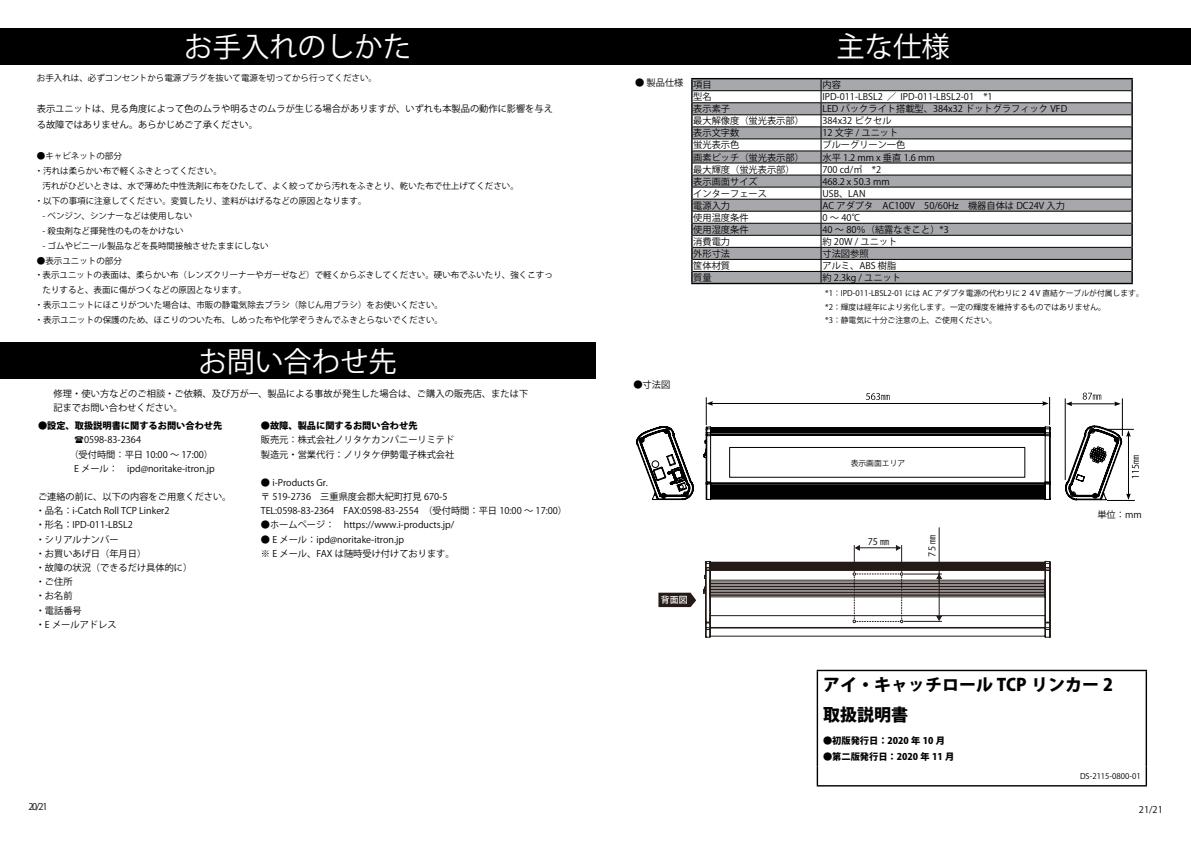
<style>
.page{position:relative;width:1191px;height:842px;background:#fff}
.page>*{position:absolute;margin:0;border:0;box-sizing:border-box;transform-origin:0 0}
.t1{font:28.3px "Koz Go Pro";color:#fff}
.t2{font:800 17px/29.8px "Koz Go Pro";color:#000}
.t3{font:9.2px/14.2px "Koz Go Pro";color:#000}
.t4{font:800 9.2px "Koz Go Pro";color:#000}
.t5{font:500 8.9px "Koz Go Pro";color:#fff}
.t6{font:8.5px "Koz Go Pro";color:#000}
.t7{font:7.8px/13.6px "Koz Go Pro";color:#000}
</style>
<div class="page">
<div style="left:0;top:28px;width:595px;height:37px;background:#000"></div>
<hr style="left:816px;top:670px;width:331px;height:1px;background:#000">
<hr style="left:816px;top:671px;width:2px;height:96px;background:#000">
<hr style="left:1145px;top:671px;width:2px;height:96px;background:#000">
<svg style="left:816px;top:767px;width:2px;height:18px"></svg>
<svg style="left:1145px;top:767px;width:2px;height:18px"></svg>
<hr style="left:816px;top:785px;width:331px;height:1px;background:#000">
<div style="left:595px;top:28px;width:596px;height:37px;background:#000"></div>
<svg style="left:692px;top:79px;width:439px;height:204px;fill:#a6a8ab"></svg>
<hr style="left:691px;top:78px;width:130px;height:1px;background:#000">
<hr style="left:821px;top:78px;width:311px;height:1px;background:#000">
<svg style="left:691px;top:79px;width:1px;height:204px"></svg>
<svg style="left:1131px;top:79px;width:1px;height:204px"></svg>
<hr style="left:691px;top:283px;width:130px;height:1px;background:#000">
<hr style="left:821px;top:283px;width:311px;height:1px;background:#000">
<hr style="left:692px;top:90px;width:129px;height:1px;background:#000">
<hr style="left:821px;top:90px;width:310px;height:1px;background:#000">
<hr style="left:692px;top:102px;width:129px;height:1px;background:#000">
<hr style="left:821px;top:102px;width:310px;height:1px;background:#000">
<hr style="left:692px;top:114px;width:129px;height:1px;background:#000">
<hr style="left:821px;top:114px;width:310px;height:1px;background:#000">
<hr style="left:692px;top:126px;width:129px;height:1px;background:#000">
<hr style="left:821px;top:126px;width:310px;height:1px;background:#000">
<hr style="left:692px;top:139px;width:129px;height:1px;background:#000">
<hr style="left:821px;top:139px;width:310px;height:1px;background:#000">
<hr style="left:692px;top:151px;width:129px;height:1px;background:#000">
<hr style="left:821px;top:151px;width:310px;height:1px;background:#000">
<hr style="left:692px;top:163px;width:129px;height:1px;background:#000">
<hr style="left:821px;top:163px;width:310px;height:1px;background:#000">
<hr style="left:692px;top:175px;width:129px;height:1px;background:#000">
<hr style="left:821px;top:175px;width:310px;height:1px;background:#000">
<hr style="left:692px;top:187px;width:129px;height:1px;background:#000">
<hr style="left:821px;top:187px;width:310px;height:1px;background:#000">
<hr style="left:692px;top:199px;width:129px;height:1px;background:#000">
<hr style="left:821px;top:199px;width:310px;height:1px;background:#000">
<hr style="left:692px;top:211px;width:129px;height:1px;background:#000">
<hr style="left:821px;top:211px;width:310px;height:1px;background:#000">
<hr style="left:692px;top:223px;width:129px;height:1px;background:#000">
<hr style="left:821px;top:223px;width:310px;height:1px;background:#000">
<hr style="left:692px;top:235px;width:129px;height:1px;background:#000">
<hr style="left:821px;top:235px;width:310px;height:1px;background:#000">
<hr style="left:692px;top:247px;width:129px;height:1px;background:#000">
<hr style="left:821px;top:247px;width:310px;height:1px;background:#000">
<hr style="left:692px;top:259px;width:129px;height:1px;background:#000">
<hr style="left:821px;top:259px;width:310px;height:1px;background:#000">
<hr style="left:692px;top:271px;width:129px;height:1px;background:#000">
<hr style="left:821px;top:271px;width:310px;height:1px;background:#000">
<svg style="left:820px;top:79px;width:1px;height:204px"></svg>
<div style="left:0;top:342px;width:595px;height:37px;background:#000"></div>
<hr style="left:1070px;top:403px;width:46px;height:1px;background:#000">
<hr style="left:1122px;top:398px;width:1px;height:38px;background:#000">
<hr style="left:1064px;top:398px;width:1px;height:82px;background:#000">
<svg style="left:1065px;top:401px;width:7px;height:5px"></svg>
<svg style="left:1114px;top:401px;width:6px;height:5px"></svg>
<svg style="left:1082px;top:393px;width:19px;height:7px"></svg>
<svg style="left:636px;top:393px;width:415px;height:107px"></svg>
<svg style="left:1064px;top:425px;width:75px;height:76px"></svg>
<svg style="left:658px;top:593px;width:38px;height:14px"></svg>
<svg style="left:703px;top:544px;width:348px;height:94px"></svg>
<hr style="left:938px;top:528px;width:1px;height:55px;background:#241a17">
<h1 class="t1" style="left:184px;top:28px;width:228px">お手入れのしかた</h1>
<p class="t6" style="left:37px;top:73px;width:342px">お手入れは、必ずコンセントから電源プラグを抜いて電源を切ってから行ってください。</p>
<p class="t3" style="left:37px;top:100px;width:517px;line-height:16.1px">表示ユニットは、見る角度によって色のムラや明るさのムラが生じる場合がありますが、いずれも本製品の動作に影響を与える故障ではありません。あらかじめご了承ください。</p>
<p class="t6" style="left:37px;top:151px;width:87px">●キャビネットの部分</p>
<p class="t6" style="left:35px;top:166px;width:189px">・汚れは柔らかい布で軽くふきとってください。</p>
<p class="t6" style="left:43px;top:180px;width:478px">汚れがひどいときは、水で薄めた中性洗剤に布をひたして、よく絞ってから汚れをふきとり、乾いた布で仕上げてください。</p>
<p class="t6" style="left:35px;top:195px;width:333px">・以下の事項に注意してください。変質したり、塗料がはげるなどの原因となります。</p>
<p class="t6" style="left:43px;top:210px;width:151px">- ベンジン、シンナーなどは使用しない</p>
<p class="t6" style="left:43px;top:225px;width:143px">- 殺虫剤など揮発性のものをかけない</p>
<p class="t6" style="left:43px;top:240px;width:228px">- ゴムやビニール製品などを長時間接触させたままにしない</p>
<p class="t6" style="left:37px;top:255px;width:87px">●表示ユニットの部分</p>
<p class="t6" style="left:35px;top:270px;width:520px">・表示ユニットの表面は、柔らかい布（レンズクリーナーやガーゼなど）で軽くからぶきしてください。硬い布でふいたり、強くこすっ</p>
<p class="t6" style="left:43px;top:285px;width:206px">たりすると、表面に傷がつくなどの原因となります。</p>
<p class="t6" style="left:35px;top:300px;width:410px">・表示ユニットにほこりがついた場合は、市販の静電気除去ブラシ（除じん用ブラシ）をお使いください。</p>
<p class="t6" style="left:35px;top:314px;width:410px">・表示ユニットの保護のため、ほこりのついた布、しめった布や化学ぞうきんでふきとらないでください。</p>
<h1 class="t1" style="left:198px;top:343px;width:200px">お問い合わせ先</h1>
<p class="t3" style="left:54px;top:387px;width:476px">修理・使い方などのご相談・ご依頼、及び万が一、製品による事故が発生した場合は、ご購入の販売店、または下記までお問い合わせください。</p>
<p class="t4" style="left:38px;top:420px;width:186px">●設定、取扱説明書に関するお問い合わせ先</p>
<p class="t3" style="left:84px;top:433px;width:59px">0598-83-2364</p>
<p class="t3" style="left:69px;top:447px;width:145px">（受付時間：平日 10:00 ～ 17:00）</p>
<p class="t3" style="left:74px;top:461px;width:142px">E メール：　ipd@noritake-itron.jp</p>
<p class="t3" style="left:36px;top:490px;width:197px">ご連絡の前に、以下の内容をご用意ください。・品名：i-Catch Roll TCP Linker2<br>・形名：IPD-011-LBSL2<br>・シリアルナンバー<br>・お買いあげ日（年月日）<br>・故障の状況（できるだけ具体的に）<br>・ご住所<br>・お名前<br>・電話番号<br>・E メールアドレス</p>
<p class="t4" style="left:261px;top:420px;width:158px">●故障、製品に関するお問い合わせ先</p>
<p class="t3" style="left:261px;top:433px;width:195px">販売元：株式会社ノリタケカンパニーリミテド製造元・営業代行：ノリタケ伊勢電子株式会社</p>
<p class="t3" style="left:261px;top:476px;width:308px">● i-Products Gr.<br>〒 519-2736　三重県度会郡大紀町打見 670-5<br>TEL:0598-83-2364　FAX:0598-83-2554　（受付時間：平日 10:00 ～ 17:00）</p>
<p class="t3" style="left:261px;top:518px;width:195px">●ホームページ：　https://www.i-products.jp/</p>
<p class="t3" style="left:261px;top:532px;width:195px">● E メール：ipd@noritake-itron.jp<br>※ E メール、FAX は随時受け付けております。</p>
<p class="t3" style="left:635px;top:76px;width:50px">● 製品仕様</p>
<h1 class="t1" style="left:836px;top:28px;width:115px">主な仕様</h1>
<p class="t3" style="left:693px;top:78px;width:20px">項目</p>
<p class="t3" style="left:822px;top:78px;width:20px">内容</p>
<p class="t3" style="left:693px;top:90px;width:20px">型名</p>
<p class="t3" style="left:822px;top:90px;width:172px">IPD-011-LBSL2 ／ IPD-011-LBSL2-01　*1</p>
<p class="t3" style="left:693px;top:102px;width:38px">表示素子</p>
<p class="t3" style="left:822px;top:102px;width:246px">LED バックライト搭載型、384x32 ドットグラフィック VFD</p>
<p class="t3" style="left:693px;top:114px;width:112px">最大解像度（蛍光表示部）</p>
<p class="t3" style="left:822px;top:114px;width:71px">384x32 ピクセル</p>
<p class="t3" style="left:693px;top:126px;width:48px">表示文字数</p>
<p class="t3" style="left:822px;top:126px;width:77px">12 文字 / ユニット</p>
<p class="t3" style="left:693px;top:138px;width:48px">蛍光表示色</p>
<p class="t3" style="left:822px;top:138px;width:84px">ブルーグリーン一色</p>
<p class="t3" style="left:693px;top:150px;width:112px">画素ピッチ（蛍光表示部）</p>
<p class="t3" style="left:822px;top:150px;width:114px">水平 1.2 mm x 垂直 1.6 mm</p>
<p class="t3" style="left:693px;top:162px;width:103px">最大輝度（蛍光表示部）</p>
<p class="t3" style="left:822px;top:162px;width:60px">700 cd/㎡　*2</p>
<p class="t3" style="left:693px;top:174px;width:66px">表示画面サイズ</p>
<p class="t3" style="left:822px;top:174px;width:69px">468.2 x 50.3 mm</p>
<p class="t3" style="left:693px;top:186px;width:75px">インターフェース</p>
<p class="t3" style="left:822px;top:186px;width:45px">USB、LAN</p>
<p class="t3" style="left:693px;top:198px;width:38px">電源入力</p>
<p class="t3" style="left:822px;top:198px;width:244px">AC アダプタ　AC100V　50/60Hz　機器自体は DC24V 入力</p>
<p class="t3" style="left:693px;top:211px;width:57px">使用温度条件</p>
<p class="t3" style="left:822px;top:211px;width:40px">0 ～ 40℃</p>
<p class="t3" style="left:693px;top:223px;width:57px">使用湿度条件</p>
<p class="t3" style="left:822px;top:223px;width:128px">40 ～ 80％（結露なきこと）*3</p>
<p class="t3" style="left:693px;top:235px;width:38px">消費電力</p>
<p class="t3" style="left:822px;top:235px;width:76px">約 20W / ユニット</p>
<p class="t3" style="left:693px;top:247px;width:38px">外形寸法</p>
<p class="t3" style="left:822px;top:247px;width:48px">寸法図参照</p>
<p class="t3" style="left:693px;top:259px;width:38px">筺体材質</p>
<p class="t3" style="left:822px;top:259px;width:75px">アルミ、ABS 樹脂</p>
<p class="t3" style="left:693px;top:271px;width:20px">質量</p>
<p class="t3" style="left:822px;top:271px;width:80px">約 2.3kg / ユニット</p>
<p class="t7" style="left:825px;top:287px;width:320px">*1：IPD-011-LBSL2-01 には AC アダプタ電源の代わりに２４V 直結ケーブルが付属します。*2：輝度は経年により劣化します。一定の輝度を維持するものではありません。<br>*3：静電気に十分ご注意の上、ご使用ください。</p>
<p class="t3" style="left:633px;top:378px;width:38px">●寸法図</p>
<p class="t7" style="left:850px;top:457px;width:56px">表示画面エリア</p>
<p class="t3" style="left:867px;top:534px;width:23px">75 ㎜</p>
<p class="t3" style="left:925px;top:556px;width:23px;rotate:-90deg">75㎜</p>
<p class="t3" style="left:1097px;top:507px;width:46px">単位：mm</p>
<p class="t5" style="left:661px;top:594px;width:28px">背面図</p>
<h2 class="t2" style="left:823px;top:671px;width:292px">アイ・キャッチロール TCP リンカー 2取扱説明書</h2>
<p class="t4" style="left:823px;top:734px;width:123px">●初版発行日：2020 年 10 月</p>
<p class="t4" style="left:823px;top:750px;width:133px">●第二版発行日：2020 年 11 月</p>
<p class="t7" style="left:1080px;top:770px;width:62px">DS-2115-0800-01</p>
<p class="t3" style="left:28px;top:800px;width:21px">20/21</p>
<p class="t3" style="left:1138px;top:802px;width:25px">21/21</p>
</div>
